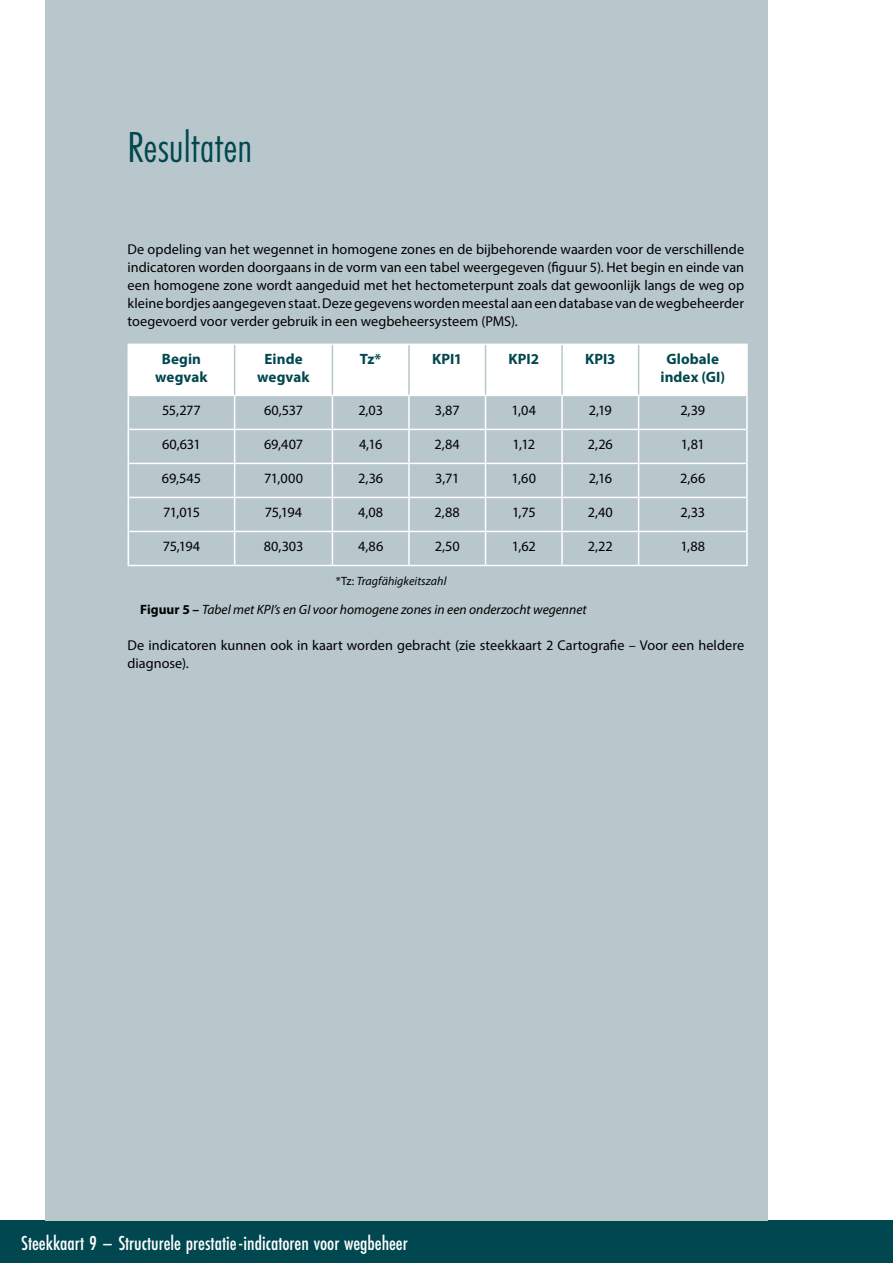
<style>
.page{position:relative;width:893px;height:1263px;background:#fff}
.page>*{position:absolute;margin:0;border:0;box-sizing:border-box;transform-origin:0 0}
.t1{font:45px "Futura PT Cond";color:#00474f}
.t2{font:500 21px "Futura PT Cond";color:#fff}
.t3{font:700 15px/18px "Myriad Pro";letter-spacing:.005em;color:#00474f;text-align:center}
.t4{font:14.25px/18px "Myriad Pro";letter-spacing:.005em;color:#000;text-align:justify}
.t5{font:italic 13.5px "Myriad Pro";color:#000}
.t6{font:italic 12px "Myriad Pro";letter-spacing:.005em;color:#000}
.s1{font-style:normal}
.s2{font-weight:700;font-style:normal}
</style>
<div class="page">
<div style="left:0;top:1220px;width:893px;height:43px;background:#00474f"></div>
<div style="left:45px;top:0;width:722px;height:1220px;background:#b8c7cc"></div>
<div style="left:129px;top:345px;width:617px;height:50px;background:#fff"></div>
<hr style="left:234px;top:396px;width:1px;height:33px;background:#fff">
<hr style="left:332px;top:396px;width:1px;height:33px;background:#fff">
<hr style="left:408px;top:396px;width:2px;height:33px;background:#fff">
<hr style="left:485px;top:396px;width:1px;height:33px;background:#fff">
<hr style="left:561px;top:396px;width:2px;height:33px;background:#fff">
<hr style="left:638px;top:396px;width:1px;height:33px;background:#fff">
<hr style="left:234px;top:430px;width:1px;height:33px;background:#fff">
<hr style="left:332px;top:430px;width:1px;height:33px;background:#fff">
<hr style="left:408px;top:430px;width:2px;height:33px;background:#fff">
<hr style="left:485px;top:430px;width:1px;height:33px;background:#fff">
<hr style="left:561px;top:430px;width:2px;height:33px;background:#fff">
<hr style="left:638px;top:430px;width:1px;height:33px;background:#fff">
<hr style="left:234px;top:464px;width:1px;height:33px;background:#fff">
<hr style="left:332px;top:464px;width:1px;height:33px;background:#fff">
<hr style="left:408px;top:464px;width:2px;height:33px;background:#fff">
<hr style="left:485px;top:464px;width:1px;height:33px;background:#fff">
<hr style="left:561px;top:464px;width:2px;height:33px;background:#fff">
<hr style="left:638px;top:464px;width:1px;height:33px;background:#fff">
<hr style="left:234px;top:498px;width:1px;height:33px;background:#fff">
<hr style="left:332px;top:498px;width:1px;height:33px;background:#fff">
<hr style="left:408px;top:498px;width:2px;height:33px;background:#fff">
<hr style="left:485px;top:498px;width:1px;height:33px;background:#fff">
<hr style="left:561px;top:498px;width:2px;height:33px;background:#fff">
<hr style="left:638px;top:498px;width:1px;height:33px;background:#fff">
<hr style="left:234px;top:532px;width:1px;height:33px;background:#fff">
<hr style="left:332px;top:532px;width:1px;height:33px;background:#fff">
<hr style="left:408px;top:532px;width:2px;height:33px;background:#fff">
<hr style="left:485px;top:532px;width:1px;height:33px;background:#fff">
<hr style="left:561px;top:532px;width:2px;height:33px;background:#fff">
<hr style="left:638px;top:532px;width:1px;height:33px;background:#fff">
<hr style="left:128px;top:344px;width:107px;height:1px;background:#fff">
<hr style="left:235px;top:344px;width:97px;height:1px;background:#fff">
<hr style="left:332px;top:344px;width:77px;height:1px;background:#fff">
<hr style="left:409px;top:344px;width:76px;height:1px;background:#fff">
<hr style="left:485px;top:344px;width:77px;height:1px;background:#fff">
<hr style="left:562px;top:344px;width:77px;height:1px;background:#fff">
<hr style="left:639px;top:344px;width:109px;height:1px;background:#fff">
<hr style="left:128px;top:395px;width:1px;height:34px;background:#fff">
<hr style="left:746px;top:395px;width:2px;height:34px;background:#fff">
<hr style="left:128px;top:429px;width:1px;height:34px;background:#fff">
<hr style="left:746px;top:429px;width:2px;height:34px;background:#fff">
<hr style="left:128px;top:463px;width:1px;height:34px;background:#fff">
<hr style="left:746px;top:463px;width:2px;height:34px;background:#fff">
<hr style="left:128px;top:497px;width:1px;height:34px;background:#fff">
<hr style="left:746px;top:497px;width:2px;height:34px;background:#fff">
<hr style="left:129px;top:395px;width:106px;height:1px;background:#fff">
<hr style="left:235px;top:395px;width:97px;height:1px;background:#fff">
<hr style="left:332px;top:395px;width:77px;height:1px;background:#fff">
<hr style="left:409px;top:395px;width:76px;height:1px;background:#fff">
<hr style="left:485px;top:395px;width:77px;height:1px;background:#fff">
<hr style="left:562px;top:395px;width:77px;height:1px;background:#fff">
<hr style="left:639px;top:395px;width:107px;height:1px;background:#fff">
<hr style="left:129px;top:429px;width:106px;height:1px;background:#fff">
<hr style="left:235px;top:429px;width:97px;height:1px;background:#fff">
<hr style="left:332px;top:429px;width:77px;height:1px;background:#fff">
<hr style="left:409px;top:429px;width:76px;height:1px;background:#fff">
<hr style="left:485px;top:429px;width:77px;height:1px;background:#fff">
<hr style="left:562px;top:429px;width:77px;height:1px;background:#fff">
<hr style="left:639px;top:429px;width:107px;height:1px;background:#fff">
<hr style="left:129px;top:463px;width:106px;height:1px;background:#fff">
<hr style="left:235px;top:463px;width:97px;height:1px;background:#fff">
<hr style="left:332px;top:463px;width:77px;height:1px;background:#fff">
<hr style="left:409px;top:463px;width:76px;height:1px;background:#fff">
<hr style="left:485px;top:463px;width:77px;height:1px;background:#fff">
<hr style="left:562px;top:463px;width:77px;height:1px;background:#fff">
<hr style="left:639px;top:463px;width:107px;height:1px;background:#fff">
<hr style="left:129px;top:497px;width:106px;height:1px;background:#fff">
<hr style="left:235px;top:497px;width:97px;height:1px;background:#fff">
<hr style="left:332px;top:497px;width:77px;height:1px;background:#fff">
<hr style="left:409px;top:497px;width:76px;height:1px;background:#fff">
<hr style="left:485px;top:497px;width:77px;height:1px;background:#fff">
<hr style="left:562px;top:497px;width:77px;height:1px;background:#fff">
<hr style="left:639px;top:497px;width:107px;height:1px;background:#fff">
<hr style="left:129px;top:531px;width:106px;height:1px;background:#fff">
<hr style="left:235px;top:531px;width:97px;height:1px;background:#fff">
<hr style="left:332px;top:531px;width:77px;height:1px;background:#fff">
<hr style="left:409px;top:531px;width:76px;height:1px;background:#fff">
<hr style="left:485px;top:531px;width:77px;height:1px;background:#fff">
<hr style="left:562px;top:531px;width:77px;height:1px;background:#fff">
<hr style="left:639px;top:531px;width:107px;height:1px;background:#fff">
<hr style="left:128px;top:565px;width:107px;height:1px;background:#fff">
<hr style="left:235px;top:565px;width:97px;height:1px;background:#fff">
<hr style="left:332px;top:565px;width:77px;height:1px;background:#fff">
<hr style="left:409px;top:565px;width:76px;height:1px;background:#fff">
<hr style="left:485px;top:565px;width:77px;height:1px;background:#fff">
<hr style="left:562px;top:565px;width:77px;height:1px;background:#fff">
<hr style="left:639px;top:565px;width:109px;height:1px;background:#fff">
<hr style="left:128px;top:531px;width:1px;height:34px;background:#fff">
<hr style="left:746px;top:531px;width:2px;height:34px;background:#fff">
<hr style="left:128px;top:345px;width:1px;height:50px;background:#fff">
<hr style="left:746px;top:345px;width:2px;height:50px;background:#fff">
<hr style="left:234px;top:345px;width:1px;height:50px;background:#b8c7cc">
<hr style="left:332px;top:345px;width:1px;height:50px;background:#b8c7cc">
<hr style="left:408px;top:345px;width:2px;height:50px;background:#b8c7cc">
<hr style="left:485px;top:345px;width:1px;height:50px;background:#b8c7cc">
<hr style="left:561px;top:345px;width:2px;height:50px;background:#b8c7cc">
<hr style="left:638px;top:345px;width:1px;height:50px;background:#b8c7cc">
<h1 class="t1" style="left:128px;top:121px;width:126px">Resultaten</h1>
<p class="t4" style="left:128px;top:240px;width:618px">De opdeling van het wegennet in homogene zones en de bijbehorende waarden voor de verschillende indicatoren worden doorgaans in de vorm van een tabel weergegeven (figuur 5). Het begin en einde van een homogene zone wordt aangeduid met het hectometerpunt zoals dat gewoonlijk langs de weg op kleine bordjes aangegeven staat. Deze gegevens worden meestal aan een database van de wegbeheerder toegevoerd voor verder gebruik in een wegbeheersysteem (PMS).</p>
<p class="t3" style="left:155px;top:350px;width:54px">Begin wegvak</p>
<p class="t3" style="left:257px;top:350px;width:54px">Einde wegvak</p>
<p class="t3" style="left:360px;top:350px;width:23px">Tz*</p>
<p class="t3" style="left:432px;top:350px;width:32px">KPI1</p>
<p class="t3" style="left:508px;top:350px;width:32px">KPI2</p>
<p class="t3" style="left:585px;top:350px;width:32px">KPI3</p>
<p class="t3" style="left:660px;top:350px;width:66px">Globale index (GI)</p>
<p class="t4" style="left:162px;top:401px;width:40px">55,277</p>
<p class="t4" style="left:264px;top:401px;width:41px">60,537</p>
<p class="t4" style="left:358px;top:401px;width:26px">2,03</p>
<p class="t4" style="left:435px;top:401px;width:26px">3,87</p>
<p class="t4" style="left:512px;top:401px;width:26px">1,04</p>
<p class="t4" style="left:589px;top:401px;width:25px">2,19</p>
<p class="t4" style="left:680px;top:401px;width:26px">2,39</p>
<p class="t4" style="left:162px;top:435px;width:40px">60,631</p>
<p class="t4" style="left:264px;top:435px;width:40px">69,407</p>
<p class="t4" style="left:359px;top:435px;width:25px">4,16</p>
<p class="t4" style="left:435px;top:435px;width:27px">2,84</p>
<p class="t4" style="left:513px;top:435px;width:24px">1,12</p>
<p class="t4" style="left:588px;top:435px;width:26px">2,26</p>
<p class="t4" style="left:681px;top:435px;width:25px">1,81</p>
<p class="t4" style="left:162px;top:469px;width:41px">69,545</p>
<p class="t4" style="left:264px;top:469px;width:41px">71,000</p>
<p class="t4" style="left:358px;top:469px;width:27px">2,36</p>
<p class="t4" style="left:435px;top:469px;width:26px">3,71</p>
<p class="t4" style="left:512px;top:469px;width:26px">1,60</p>
<p class="t4" style="left:589px;top:469px;width:25px">2,16</p>
<p class="t4" style="left:680px;top:469px;width:27px">2,66</p>
<p class="t4" style="left:163px;top:503px;width:38px">71,015</p>
<p class="t4" style="left:265px;top:503px;width:39px">75,194</p>
<p class="t4" style="left:358px;top:503px;width:27px">4,08</p>
<p class="t4" style="left:435px;top:503px;width:27px">2,88</p>
<p class="t4" style="left:512px;top:503px;width:25px">1,75</p>
<p class="t4" style="left:588px;top:503px;width:27px">2,40</p>
<p class="t4" style="left:680px;top:503px;width:26px">2,33</p>
<p class="t4" style="left:163px;top:537px;width:39px">75,194</p>
<p class="t4" style="left:264px;top:537px;width:41px">80,303</p>
<p class="t4" style="left:358px;top:537px;width:27px">4,86</p>
<p class="t4" style="left:435px;top:537px;width:27px">2,50</p>
<p class="t4" style="left:512px;top:537px;width:26px">1,62</p>
<p class="t4" style="left:588px;top:537px;width:27px">2,22</p>
<p class="t4" style="left:680px;top:537px;width:26px">1,88</p>
<p class="t6" style="left:336px;top:573px;width:112px"><span class="s1">*Tz:</span> Tragfähigkeitszahl</p>
<p class="t5" style="left:140px;top:601px;width:448px"><span class="s2">Figuur 5 –</span> Tabel met KPI’s en GI voor homogene zones in een onderzocht wegennet</p>
<p class="t4" style="left:128px;top:636px;width:618px">De indicatoren kunnen ook in kaart worden gebracht (zie steekkaart 2 Cartografie – Voor een heldere diagnose).</p>
<h2 class="t2" style="left:21px;top:1231px;width:388px">Steekkaart 9 – Structurele prestatie-indicatoren voor wegbeheer</h2>
</div>
